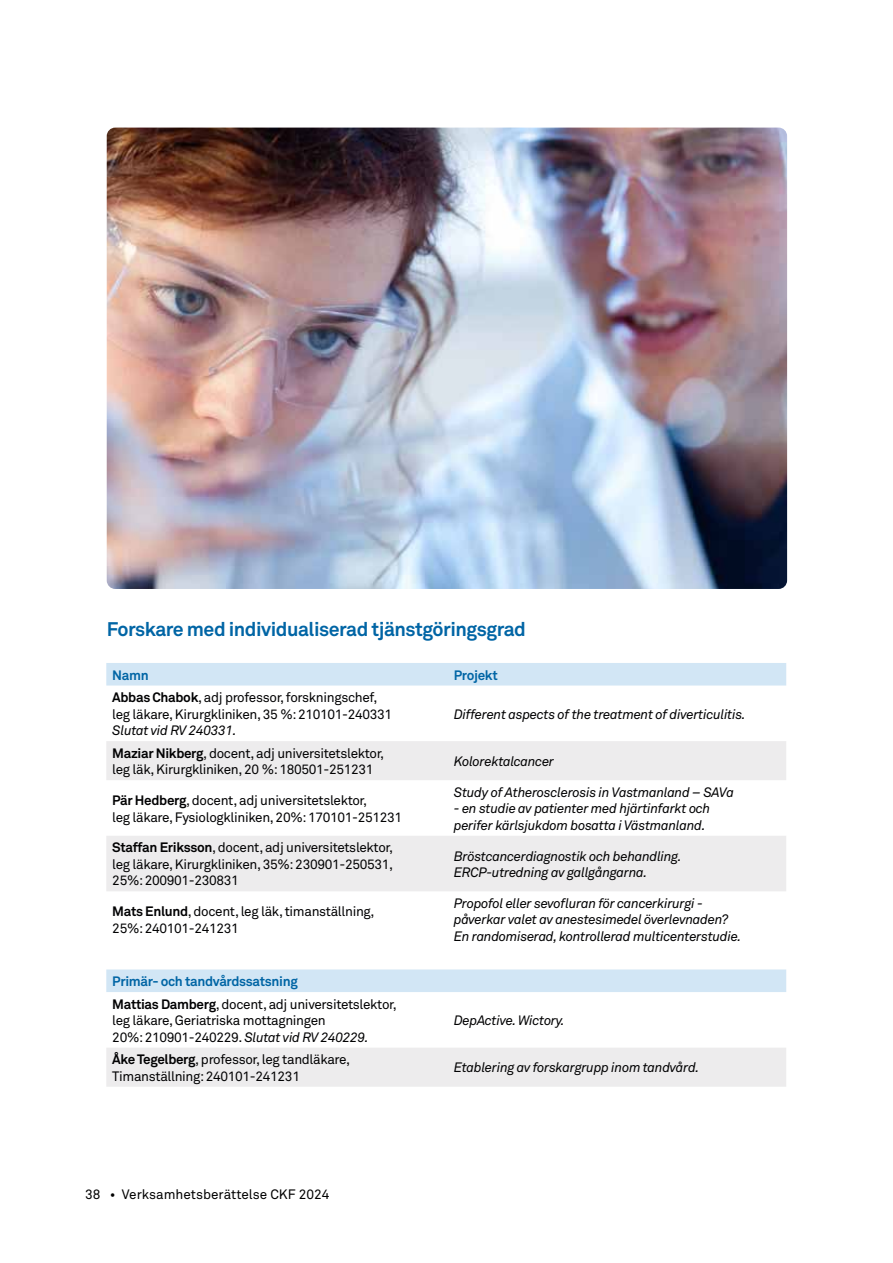
<style>
.page{position:relative;width:893px;height:1263px;background:#fff}
.page>*{position:absolute;margin:0;border:0;box-sizing:border-box;transform-origin:0 0}
.t1{font:700 19.5px "Akkurat Std";letter-spacing:-.025em;color:#0065a5}
.t2{font:13.5px/16.5px "Akkurat Std";letter-spacing:-.025em;color:#020203}
.t3{font:italic 13.5px/16.5px "Akkurat Std";letter-spacing:-.025em;color:#020203}
.t4{font:13.5px "Akkurat Std";color:#000}
.t5{font:700 13.5px "Akkurat Std";letter-spacing:-.025em;color:#0065a5}
.s1{font-weight:700}
.s2{font-weight:700;color:#0065a5}
.s3{font-style:italic}
</style>
<div class="page">
<div style="left:106px;top:663px;width:680px;height:23px;background:#d2e6f5"></div>
<svg style="left:106px;top:741px;width:680px;height:346px"></svg>
<div style="left:106px;top:836px;width:680px;height:55px;background:#edeced"></div>
<img style="left:107px;top:128px;width:680px;height:461px">
<h1 class="t1" style="left:107px;top:617px;width:421px">Forskare med individualiserad tjänstgöringsgrad</h1>
<p class="t5" style="left:112px;top:666px;width:38px">Namn</p>
<p class="t5" style="left:454px;top:666px;width:45px">Projekt</p>
<p class="t2" style="left:112px;top:689px;width:281px"><span class="s1">Abbas Chabok</span>, adj professor, forskningschef, leg läkare, Kirurgkliniken, 35 %: 210101-240331</p>
<p class="t3" style="left:112px;top:722px;width:126px">Slutat vid RV 240331.</p>
<p class="t3" style="left:454px;top:706px;width:293px">Different aspects of the treatment of diverticulitis.</p>
<p class="t2" style="left:112px;top:745px;width:273px"><span class="s1">Maziar Nikberg</span>, docent, adj universitetslektor, leg läk, Kirurgkliniken, 20 %: 180501-251231</p>
<p class="t3" style="left:454px;top:753px;width:102px">Kolorektalcancer</p>
<p class="t2" style="left:112px;top:792px;width:291px"><span class="s1">Pär Hedberg</span>, docent, adj universitetslektor,<br>leg läkare, Fysiologkliniken, 20%: 170101-251231</p>
<p class="t3" style="left:454px;top:784px;width:282px">Study of Atherosclerosis in Vastmanland – SAVa</p>
<p class="t3" style="left:454px;top:800px;width:258px">- en studie av patienter med hjärtinfarkt och perifer kärlsjukdom bosatta i Västmanland.</p>
<p class="t2" style="left:112px;top:839px;width:282px;text-align:justify"><span class="s1">Staffan Eriksson</span>, docent, adj universitetslektor, leg läkare, Kirurgkliniken, 35%: 230901-250531, 25%: 200901-230831</p>
<p class="t3" style="left:454px;top:848px;width:229px">Bröstcancerdiagnostik och behandling.<br>ERCP-utredning av gallgångarna.</p>
<p class="t2" style="left:112px;top:903px;width:264px"><span class="s1">Mats Enlund</span>, docent, leg läk, timanställning,<br>25%: 240101-241231</p>
<p class="t3" style="left:454px;top:895px;width:289px">Propofol eller sevofluran för cancerkirurgi - påverkar valet av anestesimedel överlevnaden?<br>En randomiserad, kontrollerad multicenterstudie.</p>
<p class="t2" style="left:112px;top:970px;width:286px;line-height:22.5px"><span class="s2">Primär- och tandvårdssatsning<br></span><span class="s1">Mattias Damberg</span>, docent, adj universitetslektor,</p>
<p class="t2" style="left:112px;top:1012px;width:258px">leg läkare, Geriatriska mottagningen<br>20%: 210901-240229. <span class="s3">Slutat vid RV 240229.</span></p>
<p class="t3" style="left:454px;top:1012px;width:112px">DepActive. Wictory.</p>
<p class="t2" style="left:112px;top:1051px;width:239px"><span class="s1">Åke Tegelberg</span>, professor, leg tandläkare,<br>Timanställning: 240101-241231</p>
<p class="t3" style="left:454px;top:1059px;width:247px">Etablering av forskargrupp inom tandvård.</p>
<p class="t4" style="left:85px;top:1186px;width:246px">38 • Verksamhetsberättelse CKF 2024</p>
</div>
